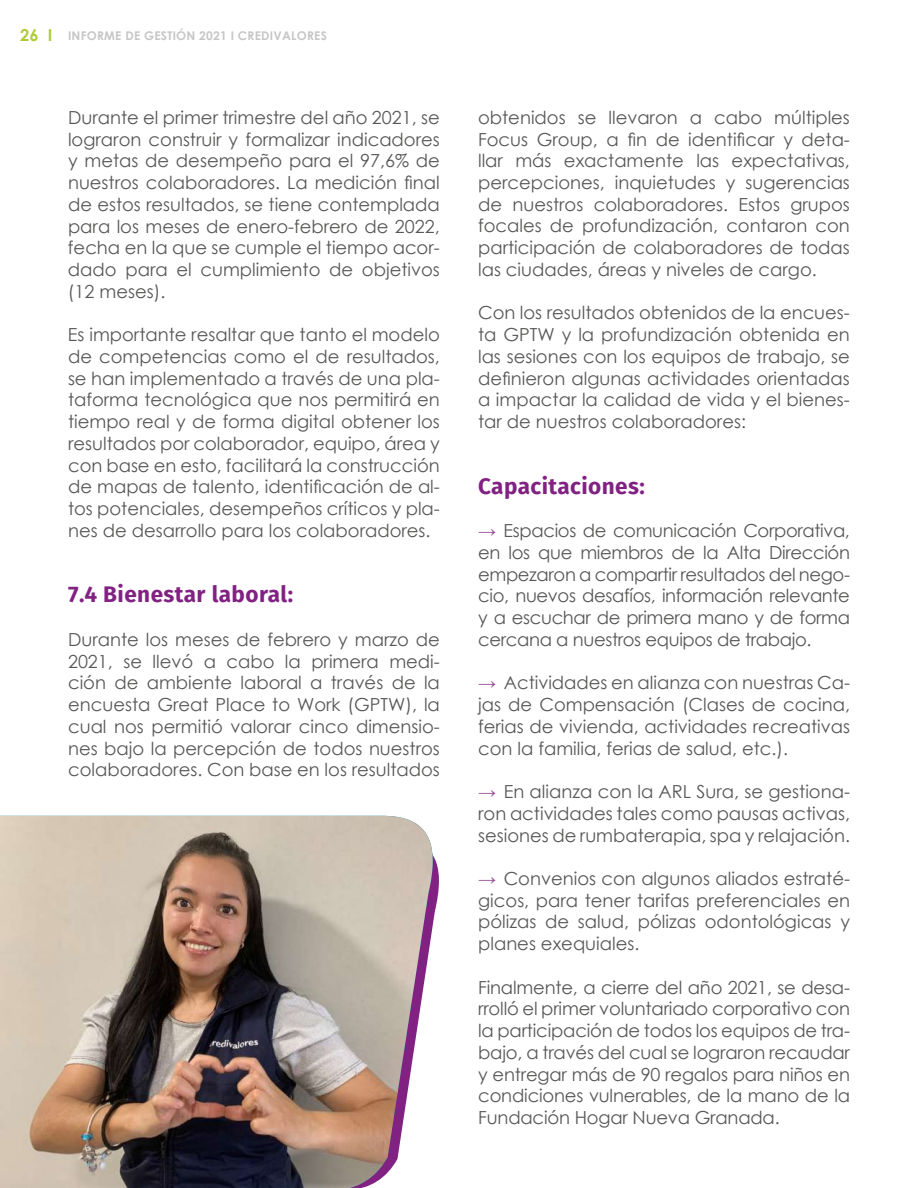
<style>
.page{position:relative;width:918px;height:1188px;background:#fff}
.page>*{position:absolute;margin:0;border:0;box-sizing:border-box;transform-origin:0 0}
.t1{font:700 22.5px "Fira Sans";letter-spacing:.02em;color:#812283}
.t2{font:18px/21.8px "Century Gothic";color:#575756;text-align:justify}
.t3{font:700 12px "Century Gothic";letter-spacing:.02em;color:#c6c6c6}
.s1{font-size:16.5px;color:#afcb3a}
.s2{color:#974d98}
</style>
<div class="page">
<img style="left:0;top:816px;width:433px;height:372px">
<p class="t3" style="left:20px;top:27px;width:308px"><span class="s1">26 I</span> INFORME DE GESTIÓN 2021 I CREDIVALORES</p>
<p class="t2" style="left:68px;top:106px;width:373px">Durante el primer trimestre del año 2021, se lograron construir y formalizar indicadores y metas de desempeño para el 97,6% de nuestros colaboradores. La medición final de estos resultados, se tiene contemplada para los meses de enero-febrero de 2022, fecha en la que se cumple el tiempo acor&shy;dado para el cumplimiento de objetivos (12 meses).</p>
<p class="t2" style="left:68px;top:324px;width:373px">Es importante resaltar que tanto el modelo de competencias como el de resultados, se han implementado a través de una pla&shy;taforma tecnológica que nos permitirá en tiempo real y de forma digital obtener los resultados por colaborador, equipo, área y con base en esto, facilitará la construcción de mapas de talento, identificación de al&shy;tos potenciales, desempeños críticos y pla&shy;nes de desarrollo para los colaboradores.</p>
<p class="t1" style="left:68px;top:576px;width:227px">7.4 Bienestar laboral:</p>
<p class="t2" style="left:68px;top:628px;width:373px">Durante los meses de febrero y marzo de 2021, se llevó a cabo la primera medi&shy;ción de ambiente laboral a través de la encuesta Great Place to Work (GPTW), la cual nos permitió valorar cinco dimensio&shy;nes bajo la percepción de todos nuestros colaboradores. Con base en los resultados</p>
<p class="t2" style="left:478px;top:106px;width:373px">obtenidos se llevaron a cabo múltiples Focus Group, a fin de identificar y deta&shy;llar más exactamente las expectativas, percepciones, inquietudes y sugerencias de nuestros colaboradores. Estos grupos focales de profundización, contaron con participación de colaboradores de todas las ciudades, áreas y niveles de cargo.</p>
<p class="t2" style="left:478px;top:302px;width:373px">Con los resultados obtenidos de la encues&shy;ta GPTW y la profundización obtenida en las sesiones con los equipos de trabajo, se definieron algunas actividades orientadas a impactar la calidad de vida y el bienes&shy;tar de nuestros colaboradores:</p>
<p class="t1" style="left:478px;top:467px;width:168px">Capacitaciones:</p>
<p class="t2" style="left:478px;top:519px;width:373px"><span class="s2">→</span> Espacios de comunicación Corporativa, en los que miembros de la Alta Dirección empezaron a compartir resultados del nego&shy;cio, nuevos desafíos, información relevante y a escuchar de primera mano y de forma cercana a nuestros equipos de trabajo.</p>
<p class="t2" style="left:478px;top:672px;width:373px"><span class="s2">→</span> Actividades en alianza con nuestras Ca&shy;jas de Compensación (Clases de cocina, ferias de vivienda, actividades recreativas con la familia, ferias de salud, etc.).</p>
<p class="t2" style="left:478px;top:780px;width:373px"><span class="s2">→</span> En alianza con la ARL Sura, se gestiona&shy;ron actividades tales como pausas activas, sesiones de rumbaterapia, spa y relajación.</p>
<p class="t2" style="left:478px;top:867px;width:373px"><span class="s2">→</span> Convenios con algunos aliados estraté&shy;gicos, para tener tarifas preferenciales en pólizas de salud, pólizas odontológicas y planes exequiales.</p>
<p class="t2" style="left:478px;top:976px;width:373px">Finalmente, a cierre del año 2021, se desa&shy;rrolló el primer voluntariado corporativo con la participación de todos los equipos de tra&shy;bajo, a través del cual se lograron recaudar y entregar más de 90 regalos para niños en condiciones vulnerables, de la mano de la Fundación Hogar Nueva Granada.</p>
</div>
